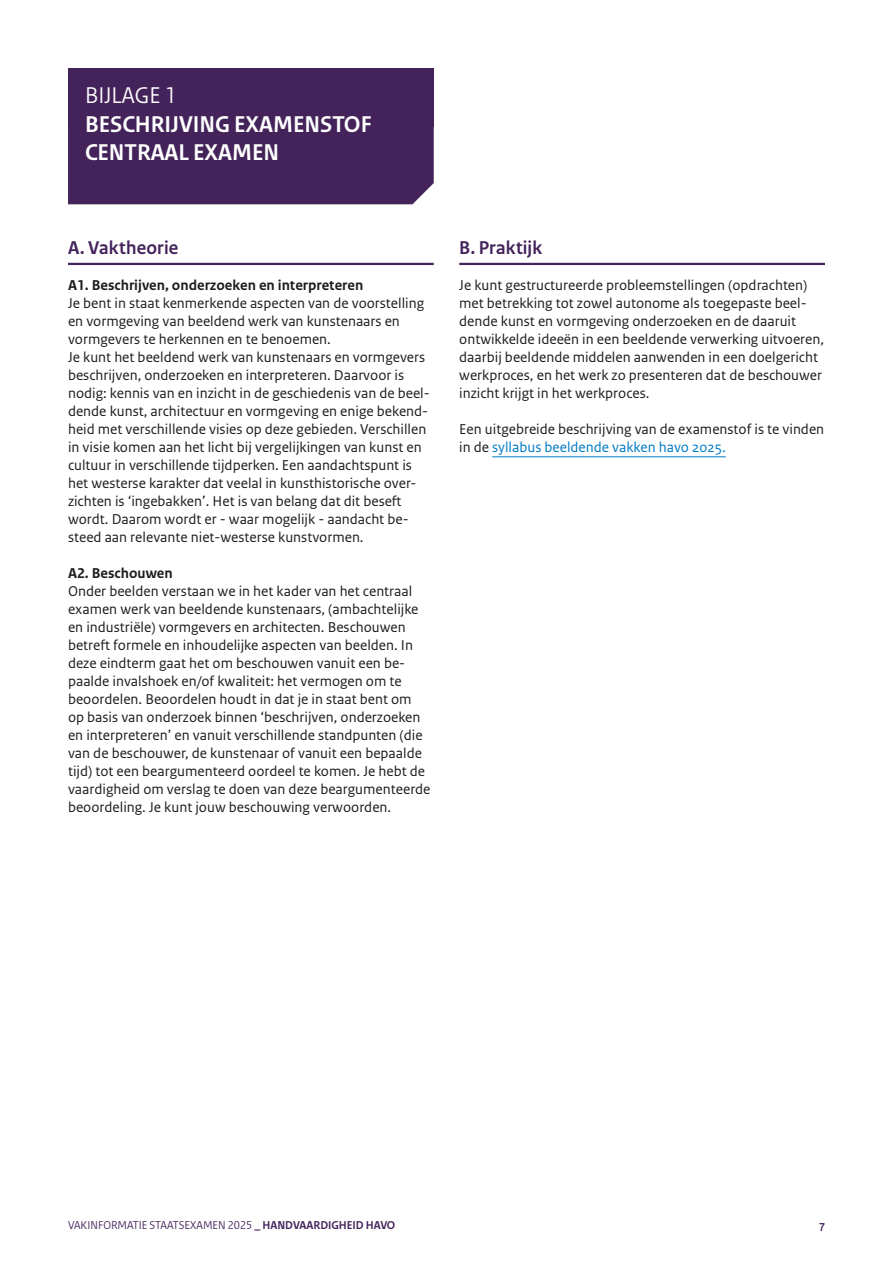
<style>
.page{position:relative;width:893px;height:1263px;background:#fff}
.page>*{position:absolute;margin:0;border:0;box-sizing:border-box;transform-origin:0 0}
.H3_bijlagekop-1b{font:700 24px/28.5px "Rijksoverheid Sans Heading";color:#fff}
.H2_bijlagekop-1a{font:24px "Rijksoverheid Sans Heading";color:#fff}
.H4_subkop_met_lijn{font:700 19.5px "Rijksoverheid Sans Heading";letter-spacing:.01em;color:#44235b}
.P_plat{font:15px/18px "Rijksoverheid Sans Text";color:#1d1d1b}
.H5_tussenkop{font:700 15px "Rijksoverheid Sans Text";color:#1d1d1b}
.t1{font:12px "Rijksoverheid Sans Heading";color:#44235b}
.t2{font:700 12px "Rijksoverheid Sans Heading";color:#44235b}
.s1{color:#007bc7}
.s2{font-weight:700}
</style>
<div class="page">
<div style="left:68px;top:68px;width:366px;height:58px;background:#44235b"></div>
<div style="left:68px;top:126px;width:366px;height:78px;background:#44235b"></div>
<hr style="left:68px;top:263px;width:366px;height:2px;background:#44235b">
<hr style="left:459px;top:263px;width:366px;height:2px;background:#44235b">
<hr style="left:492px;top:456px;width:234px;height:1px;background:#007bc7">
<h2 class="H2_bijlagekop-1a" style="left:85px;top:81px;width:93px">BIJLAGE 1</h2>
<h3 class="H3_bijlagekop-1b" style="left:85px;top:110px;width:288px">BESCHRIJVING EXAMENSTOF<br>CENTRAAL EXAMEN</h3>
<h4 class="H4_subkop_met_lijn" style="left:68px;top:237px;width:112px">A. Vaktheorie</h4>
<h5 class="H5_tussenkop" style="left:68px;top:277px;width:297px">A1. Beschrijven, onderzoeken en interpreteren</h5>
<p class="P_plat" style="left:68px;top:295px;width:358px">Je bent in staat kenmerkende aspecten van de voorstelling en vormgeving van beeldend werk van kunstenaars en vormgevers te herkennen en te benoemen.</p>
<p class="P_plat" style="left:68px;top:349px;width:363px">Je kunt het beeldend werk van kunstenaars en vormgevers beschrijven, onderzoeken en interpreteren. Daarvoor is nodig: kennis van en inzicht in de geschiedenis van de beel&shy;dende kunst, architectuur en vormgeving en enige bekend&shy;heid met verschillende visies op deze gebieden. Verschillen in visie komen aan het licht bij vergelijkingen van kunst en cultuur in verschillende tijdperken. Een aandachtspunt is het westerse karakter dat veelal in kunsthistorische over&shy;zichten is ‘ingebakken’. Het is van belang dat dit beseft wordt. Daarom wordt er - waar mogelijk - aandacht be&shy;steed aan relevante niet-westerse kunstvormen.</p>
<h5 class="H5_tussenkop" style="left:68px;top:565px;width:106px">A2. Beschouwen</h5>
<p class="P_plat" style="left:68px;top:583px;width:364px">Onder beelden verstaan we in het kader van het centraal examen werk van beeldende kunstenaars, (ambachtelijke en industriële) vormgevers en architecten. Beschouwen betreft formele en inhoudelijke aspecten van beelden. In deze eindterm gaat het om beschouwen vanuit een be&shy;paalde invalshoek en/of kwaliteit: het vermogen om te beoordelen. Beoordelen houdt in dat je in staat bent om op basis van onderzoek binnen ‘beschrijven, onderzoeken en interpreteren’ en vanuit verschillende standpunten (die van de beschouwer, de kunstenaar of vanuit een bepaalde tijd) tot een beargumenteerd oordeel te komen. Je hebt de vaardigheid om verslag te doen van deze beargumenteerde beoordeling. Je kunt jouw beschouwing verwoorden.</p>
<h4 class="H4_subkop_met_lijn" style="left:459px;top:237px;width:84px">B. Praktijk</h4>
<p class="P_plat" style="left:459px;top:277px;width:366px">Je kunt gestructureerde probleemstellingen (opdrachten) met betrekking tot zowel autonome als toegepaste beel&shy;dende kunst en vormgeving onderzoeken en de daaruit ontwikkelde ideeën in een beeldende verwerking uitvoeren, daarbij beeldende middelen aanwenden in een doelgericht werkproces, en het werk zo presenteren dat de beschouwer inzicht krijgt in het werkproces.</p>
<p class="P_plat" style="left:459px;top:421px;width:366px">Een uitgebreide beschrijving van de examenstof is te vinden in de <span class="s1">syllabus beeldende vakken havo 2025.</span></p>
<p class="t1" style="left:68px;top:1218px;width:329px">VAKINFORMATIE STAATSEXAMEN 2025 <span class="s2">_ HANDVAARDIGHEID HAVO</span></p>
<p class="t2" style="left:819px;top:1219px;width:7px">7</p>
</div>
